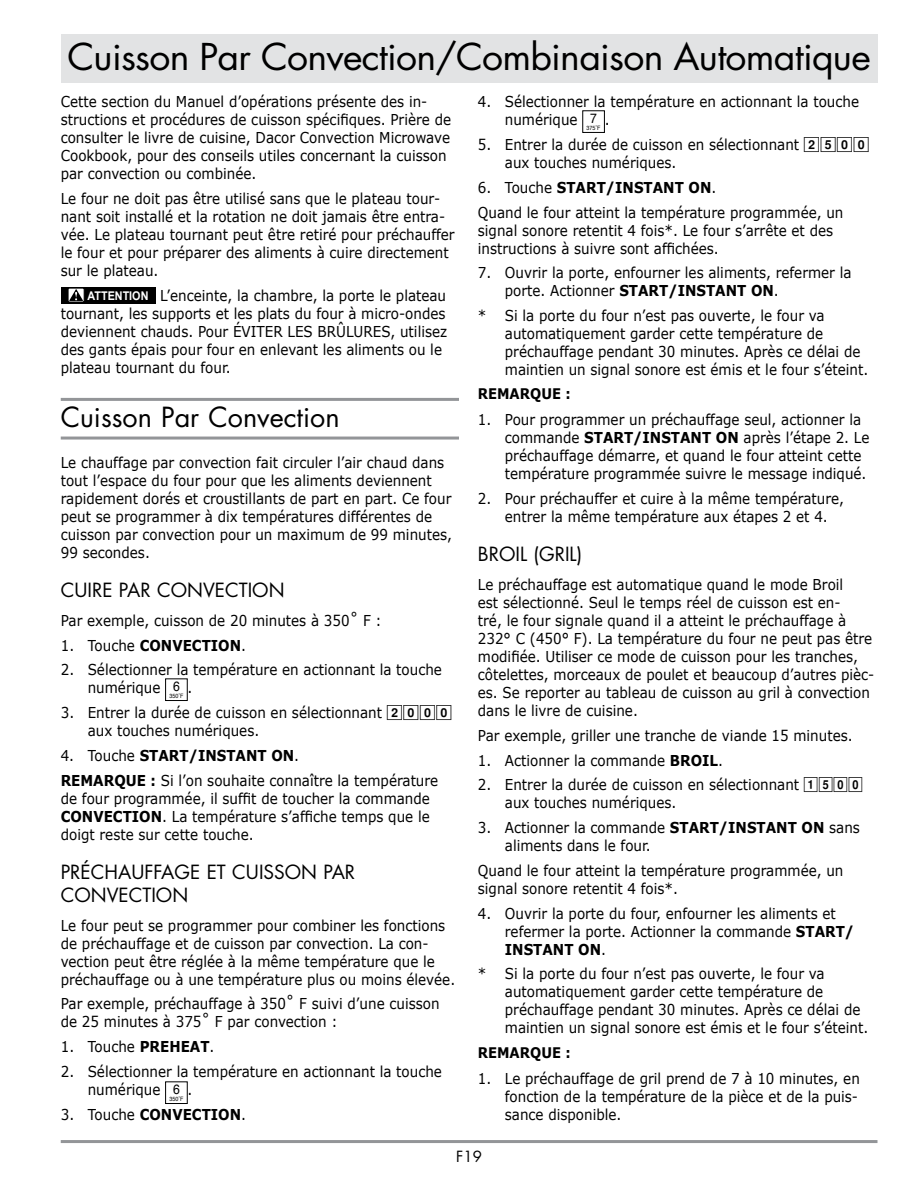
<style>
.page{position:relative;width:918px;height:1188px;background:#fff}
.page>*{position:absolute;margin:0;border:0;box-sizing:border-box;transform-origin:0 0}
.t1{font:36px "Futura Std";letter-spacing:-.02em;color:#000;scale:1.04 1}
.t2{font:27px "Futura Std";color:#000}
.t3{font:19.05px/22.8px "Futura Std";color:#000}
.t4{font:15px/18px "Verdana";color:#000;scale:.9 1}
.t5{font:700 15px/24.8px "Verdana";color:#000;scale:.9 1}
.t6{font:15px "Futura Std";color:#000}
.t7{font:700 14.7px "Verdana";color:#000;scale:.9 1}
.t8{font:6px "Helvetica";color:#000;scale:.9 1}
.s1{font-family:"Arial";font-weight:700;font-size:12px;color:#fff}
.s2{font-weight:400}
.s3{font-family:"Box Posi A"}
.s4{font-weight:700}
.s5{font-family:"Helvetica";font-size:13.5px}
</style>
<div class="page">
<hr style="left:61px;top:1140px;width:817px;height:3px;background:#939598">
<div style="left:61px;top:34px;width:817px;height:48px;background:#e2e3e4"></div>
<hr style="left:61px;top:398px;width:398px;height:3px;background:#939598">
<hr style="left:61px;top:437px;width:398px;height:3px;background:#939598">
<div style="left:61px;top:287px;width:94px;height:17px;background:#000"></div>
<div style="left:68px;top:288px;width:16px;height:14px;border:1px solid #000"></div>
<svg style="left:69px;top:289px;width:14px;height:12px"></svg>
<div style="left:165px;top:678px;width:23px;height:23px;border:1px solid #000"></div>
<div style="left:165px;top:1081px;width:23px;height:23px;border:1px solid #000"></div>
<div style="left:582px;top:110px;width:23px;height:23px;border:1px solid #000"></div>
<h1 class="t1" style="left:67px;top:34px;width:774px">Cuisson Par Convection/Combinaison Automatique</h1>
<p class="t4" style="left:61px;top:92px;width:435px">Cette section du Manuel d’opérations présente des in&shy;structions et procédures de cuisson spécifiques. Prière de consulter le livre de cuisine, Dacor Convection Microwave Cookbook, pour des conseils utiles concernant la cuisson par convection ou combinée.</p>
<p class="t4" style="left:61px;top:189px;width:439px">Le four ne doit pas être utilisé sans que le plateau tour&shy;nant soit installé et la rotation ne doit jamais être entra&shy;vée. Le plateau tournant peut être retiré pour préchauffer le four et pour préparer des aliments à cuire directement sur le plateau.</p>
<p class="t4" style="left:61px;top:286px;width:431px;text-indent:27px"><span class="s1">ATTENTION</span> L’enceinte, la chambre, la porte le plateau tournant, les supports et les plats du four à micro-ondes deviennent chauds. Pour ÉVITER LES BRÛLURES, utilisez des gants épais pour four en enlevant les aliments ou le plateau tournant du four.</p>
<h2 class="t2" style="left:61px;top:400px;width:280px">Cuisson Par Convection</h2>
<p class="t4" style="left:61px;top:453px;width:436px">Le chauffage par convection fait circuler l’air chaud dans tout l’espace du four pour que les aliments deviennent rapidement dorés et croustillants de part en part. Ce four peut se programmer à dix températures différentes de cuisson par convection pour un maximum de 99 minutes, 99 secondes.</p>
<p class="t3" style="left:61px;top:579px;width:153px">Cui re par convecti</p>
<p class="t3" style="left:252px;top:579px;width:34px">on</p>
<p class="t4" style="left:61px;top:611px;width:358px">Par exemple, cuisson de 20 minutes à 350˚ F :</p>
<p class="t5" style="left:61px;top:632px;width:111px"><span class="s2">1. Touche</span> CONVECTION</p>
<p class="t4" style="left:241px;top:636px;width:7px">.</p>
<p class="t4" style="left:88px;top:660px;width:395px;text-indent:-27px">2. Sélectionner la température en actionnant la touche numérique <sup>6</sup></p>
<p class="t8" style="left:169px;top:692px;width:17px">350˚F</p>
<p class="t4" style="left:505px;top:92px;width:395px;text-indent:-27px">4. Sélectionner la température en actionnant la touche numérique <sup>7</sup></p>
<p class="t8" style="left:587px;top:124px;width:17px">375˚F</p>
<p class="t4" style="left:605px;top:110px;width:7px">.</p>
<p class="t4" style="left:505px;top:135px;width:407px;text-indent:-27px">5. Entrer la durée de cuisson en sélectionnant <span class="s3">2500 </span>aux touches numériques.</p>
<p class="t4" style="left:478px;top:174px;width:408px;line-height:24.8px">6. Touche <span class="s4">START/INSTANT ON</span>.<br>Quand le four atteint la température programmée, un</p>
<p class="t4" style="left:478px;top:221px;width:396px">signal sonore retentit 4 fois*. Le four s’arrête et des instructions à suivre sont affichées.</p>
<p class="t4" style="left:505px;top:263px;width:387px;text-indent:-27px">7. Ouvrir la porte, enfourner les aliments, refermer la porte. Actionner <span class="s4">START/INSTANT ON</span>.</p>
<p class="t4" style="left:505px;top:306px;width:405px;text-indent:-27px">* Si la porte du four n’est pas ouverte, le four va automatiquement garder cette température de préchauffage pendant 30 minutes. Après ce délai de maintien un signal sonore est émis et le four s’éteint.</p>
<p class="t7" style="left:478px;top:385px;width:48px">RE MARQUE</p>
<p class="t7" style="left:566px;top:385px;width:7px">:</p>
<p class="t4" style="left:505px;top:410px;width:407px;text-indent:-27px">1. Pour programmer un préchauffage seul, actionner la commande <span class="s4">START/INSTANT ON</span> après l’étape 2. Le préchauffage démarre, et quand le four atteint cette température programmée suivre le message indiqué.</p>
<p class="t4" style="left:505px;top:489px;width:378px;text-indent:-27px">2. Pour préchauffer et cuire à la même température, entrer la même température aux étapes 2 et 4.</p>
<p class="t3" style="left:478px;top:543px;width:106px">Broil (Gril)</p>
<p class="t4" style="left:478px;top:575px;width:442px">Le préchauffage est automatique quand le mode Broil<br>est sélectionné. Seul le temps réel de cuisson est en-<br>tré, le four signale quand il a atteint le préchauffage à 232° C (450° F). La température du four ne peut pas être modifiée. Utiliser ce mode de cuisson pour les tranches, côtelettes, morceaux de poulet et beaucoup d’autres pièc&shy;es. Se reporter au tableau de cuisson au gril à convection dans le livre de cuisine.</p>
<p class="t4" style="left:478px;top:726px;width:418px">Par exemple, griller une tranche de viande 15 minutes.</p>
<p class="t4" style="left:478px;top:751px;width:236px">1. Actionner la commande <span class="s4">BROIL</span></p>
<p class="t4" style="left:718px;top:751px;width:7px">.</p>
<p class="t4" style="left:505px;top:775px;width:400px;text-indent:-27px">2. Entrer la durée de cuisson en sélectionnant <span class="s3">1500 </span>aux touches numériques.</p>
<p class="t4" style="left:505px;top:818px;width:396px;text-indent:-27px">3. Actionner la commande <span class="s4">START/INSTANT ON</span> sans aliments dans le four.</p>
<p class="t4" style="left:478px;top:861px;width:408px">Quand le four atteint la température programmée, un signal sonore retentit 4 fois*.</p>
<p class="t4" style="left:505px;top:904px;width:390px;text-indent:-27px">4. Ouvrir la porte du four, enfourner les aliments et refermer la porte. Actionner la commande <span class="s4">START/<br>INSTANT ON</span>.</p>
<p class="t4" style="left:505px;top:964px;width:405px;text-indent:-27px">* Si la porte du four n’est pas ouverte, le four va automatiquement garder cette température de préchauffage pendant 30 minutes. Après ce délai de maintien un signal sonore est émis et le four s’éteint.</p>
<p class="t7" style="left:478px;top:1043px;width:48px">RE MARQUE</p>
<p class="t7" style="left:566px;top:1043px;width:7px">:</p>
<p class="t4" style="left:505px;top:1069px;width:396px;text-align:justify;text-indent:-27px">1. Le préchauffage de gril prend de 7 à 10 minutes, en fonction de la température de la pièce et de la puis&shy;sance disponible.</p>
<p class="t4" style="left:188px;top:678px;width:7px">.</p>
<p class="t4" style="left:88px;top:703px;width:407px;text-indent:-27px">3. Entrer la durée de cuisson en sélectionnant <span class="s3">2000 </span>aux touches numériques.</p>
<p class="t5" style="left:61px;top:743px;width:266px"><span class="s2">4. Touche</span> START/INSTANT ON<span class="s2">.<br></span>RE MARQUE</p>
<p class="t4" style="left:61px;top:771px;width:421px;text-indent:90px"><span class="s4">:</span> Si l’on souhaite connaître la température de four programmée, il suffit de toucher la commande</p>
<p class="t5" style="left:61px;top:803px;width:23px">CONVECTION</p>
<p class="t4" style="left:61px;top:807px;width:412px;text-indent:101px">. La température s’affiche temps que le doigt reste sur cette touche.</p>
<p class="t3" style="left:61px;top:861px;width:296px">Préchauffage et c uisson par convecti</p>
<p class="t3" style="left:156px;top:883px;width:34px">on</p>
<p class="t4" style="left:61px;top:916px;width:440px">Le four peut se programmer pour combiner les fonctions de préchauffage et de cuisson par convection. La con&shy;vection peut être réglée à la même température que le préchauffage ou à une température plus ou moins élevée.</p>
<p class="t4" style="left:61px;top:994px;width:422px">Par exemple, préchauffage à 350˚ F suivi d’une cuisson de 25 minutes à 375˚ F par convection :</p>
<p class="t4" style="left:61px;top:1037px;width:111px">1. Touche <span class="s4">PREHEAT</span></p>
<p class="t4" style="left:210px;top:1037px;width:7px">.</p>
<p class="t4" style="left:88px;top:1062px;width:395px;text-indent:-27px">2. Sélectionner la température en actionnant la touche numérique <span class="s5">6</span></p>
<p class="t8" style="left:169px;top:1095px;width:17px">350˚F</p>
<p class="t4" style="left:188px;top:1080px;width:7px">.</p>
<p class="t5" style="left:61px;top:1101px;width:111px"><span class="s2">3. Touche</span> CONVECTION</p>
<p class="t4" style="left:241px;top:1105px;width:7px">.</p>
<p class="t6" style="left:456px;top:1147px;width:27px">F19</p>
</div>
